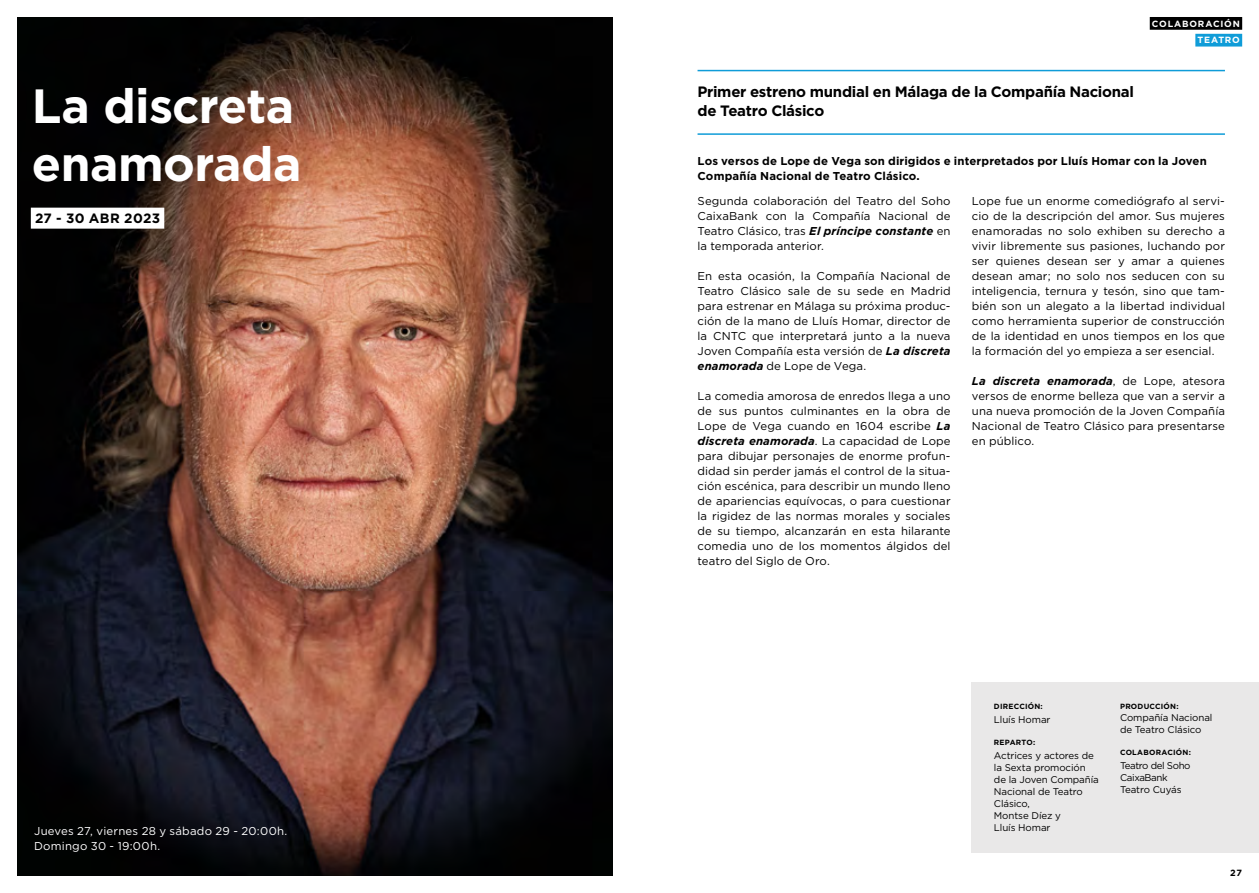
<style>
.page{position:relative;width:1259px;height:893px;background:#fff}
.page>*{position:absolute;margin:0;border:0;box-sizing:border-box;transform-origin:0 0}
.t1{font:700 48px/57.6px "Gotham";letter-spacing:-.01em;color:#fff}
.t2{font:700 15px/19.5px "Gotham";letter-spacing:-.02em;color:#000}
.t3{font:700 13.5px "Gotham";letter-spacing:.025em;color:#000}
.t4{font:11.4px/15px "Gotham";letter-spacing:.01em;color:#000;text-align:justify}
.t5{font:700 11.4px/15px "Gotham";letter-spacing:.01em;color:#000}
.t6{font:11.4px/15px "Gotham";letter-spacing:.02em;color:#fff}
.t7{font:9.75px/12px "Gotham";letter-spacing:-.01em;color:#000}
.t8{font:9.75px/12px "Gotham";letter-spacing:-.04em;color:#000}
.t9{font:700 9px "Gotham";letter-spacing:.09em;color:#fff}
.t10{font:700 9px "Gotham";color:#000}
.t11{font:700 7.5px "Gotham";letter-spacing:.03em;color:#000}
.s1{font-weight:700;font-style:italic}
</style>
<div class="page">
<img style="left:17px;top:17px;width:595px;height:859px">
<div style="left:972px;top:682px;width:287px;height:170px;background:#e9e8e8"></div>
<hr style="left:697px;top:70px;width:528px;height:1px;background:#0f9cd8">
<hr style="left:697px;top:133px;width:528px;height:2px;background:#0f9cd8">
<div style="left:31px;top:208px;width:133px;height:21px;background:#fff"></div>
<div style="left:1195px;top:34px;width:47px;height:13px;background:#0f9cd8"></div>
<div style="left:1149px;top:17px;width:93px;height:13px;background:#000"></div>
<h1 class="t1" style="left:32px;top:77px;width:271px">La discreta enamorada</h1>
<p class="t3" style="left:35px;top:209px;width:127px">27 - 30 ABR 2023</p>
<p class="t6" style="left:34px;top:823px;width:255px">Jueves 27, viernes 28 y sábado 29 - 20:00h.<br>Domingo 30 - 19:00h.</p>
<p class="t9" style="left:1152px;top:17px;width:89px">COLABORACIÓN</p>
<h2 class="t2" style="left:697px;top:82px;width:438px">Primer estreno mundial en Málaga de la Compañía Nacional de Teatro Clásico</h2>
<p class="t9" style="left:1197px;top:34px;width:44px">TEATRO</p>
<p class="t5" style="left:697px;top:154px;width:511px">Los versos de Lope de Vega son dirigidos e interpretados por Lluís Homar con la Joven<br>Compañía Nacional de Teatro Clásico.</p>
<p class="t4" style="left:697px;top:193px;width:255px">Segunda colaboración del Teatro del Soho CaixaBank con la Compañía Nacional de Teatro Clásico, tras <span class="s1">El príncipe constante</span> en la temporada anterior.</p>
<p class="t4" style="left:697px;top:268px;width:255px">En esta ocasión, la Compañía Nacional de Teatro Clásico sale de su sede en Madrid para estrenar en Málaga su próxima produc&shy;ción de la mano de Lluís Homar, director de la CNTC que interpretará junto a la nueva Joven Compañía esta versión de <span class="s1">La discreta enamorada</span> de Lope de Vega.</p>
<p class="t4" style="left:697px;top:388px;width:255px">La comedia amorosa de enredos llega a uno de sus puntos culminantes en la obra de Lope de Vega cuando en 1604 escribe <span class="s1">La discreta enamorada</span>. La capacidad de Lope para dibujar personajes de enorme profun&shy;didad sin perder jamás el control de la situa&shy;ción escénica, para describir un mundo lleno de apariencias equívocas, o para cuestionar la rigidez de las normas morales y sociales de su tiempo, alcanzarán en esta hilarante comedia uno de los momentos álgidos del teatro del Siglo de Oro.</p>
<p class="t4" style="left:972px;top:193px;width:255px">Lope fue un enorme comediógrafo al servi&shy;cio de la descripción del amor. Sus mujeres enamoradas no solo exhiben su derecho a vivir libremente sus pasiones, luchando por ser quienes desean ser y amar a quienes desean amar; no solo nos seducen con su inteligencia, ternura y tesón, sino que tam&shy;bién son un alegato a la libertad individual como herramienta superior de construcción de la identidad en unos tiempos en los que la formación del yo empieza a ser esencial.</p>
<p class="t4" style="left:972px;top:373px;width:254px"><span class="s1">La discreta enamorada</span>, de Lope, atesora versos de enorme belleza que van a servir a una nueva promoción de la Joven Compañía Nacional de Teatro Clásico para presentarse en público.</p>
<p class="t11" style="left:994px;top:702px;width:50px">DIRECCIÓN:</p>
<p class="t7" style="left:994px;top:714px;width:58px">Lluís Homar</p>
<p class="t11" style="left:994px;top:737px;width:43px">REPARTO:</p>
<p class="t7" style="left:994px;top:750px;width:106px">Actrices y actores de la Sexta promoción de la Joven Compañía<br>Nacional de Teatro<br>Clásico,<br>Montse Díez y<br>Lluís Homar</p>
<p class="t11" style="left:1120px;top:702px;width:60px">PRODUCCIÓN:</p>
<p class="t7" style="left:1120px;top:712px;width:94px">Compañía Nacional de Teatro Clásico</p>
<p class="t11" style="left:1120px;top:747px;width:72px">COLABORACIÓN:</p>
<p class="t8" style="left:1120px;top:759px;width:72px">Teatro del Soho<br>CaixaBank<br>Teatro Cuyás</p>
<p class="t10" style="left:1230px;top:867px;width:13px">27</p>
</div>
